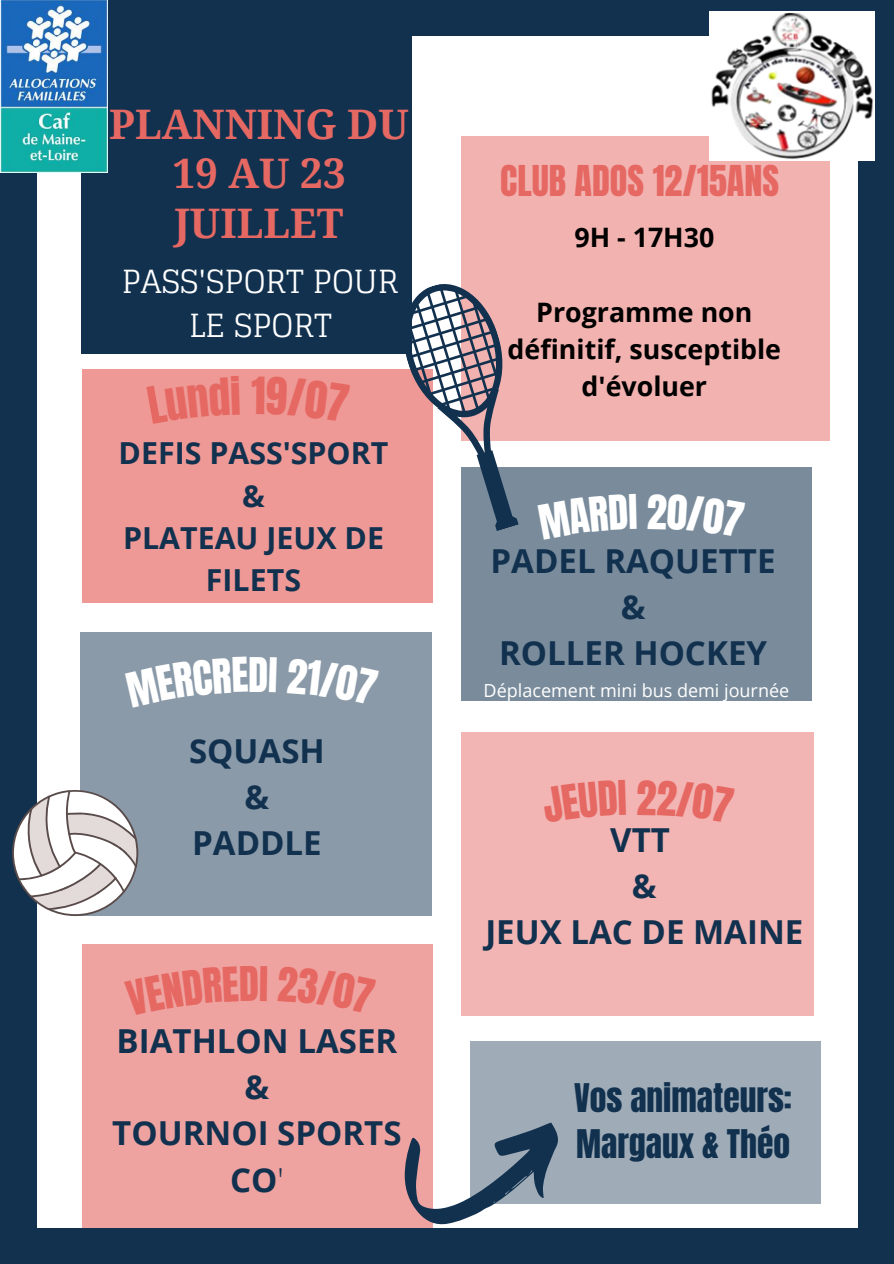
<style>
.page{position:relative;width:894px;height:1264px;background:#fff}
.page>*{position:absolute;margin:0;border:0;box-sizing:border-box;transform-origin:0 0}
.t1{font:700 40.8px/49.5px "Noto Serif";color:#e66863;text-align:center}
.t2{font:40.65px "Anton";color:#fff}
.t3{font:36.15px "Anton";color:#e66863}
.t4{font:33.6px "Anton";color:#11314f}
.t5{font:700 33px/46.2px "Open Sans";color:#11314f;text-align:center}
.t6{font:31.95px/44px "Glegoo";color:#fff;text-align:center}
.t7{font:700 30.3px/42.5px "Open Sans";color:#11314f;text-align:center}
.t8{font:700 26.7px/37.2px "Open Sans";color:#000;text-align:center}
.t9{font:18px "Open Sans";color:#fff}
.s1{font-weight:300}
</style>
<div class="page">
<div style="left:0;top:0;width:893px;height:1263px;background:#11314f"></div>
<div style="left:37px;top:36px;width:820px;height:1191px;background:#fff"></div>
<div style="left:82px;top:0;width:330px;height:353px;background:#11314f"></div>
<div style="left:82px;top:369px;width:350px;height:233px;background:#ee9995"></div>
<div style="left:461px;top:137px;width:368px;height:304px;background:#f2b2b0"></div>
<div style="left:461px;top:732px;width:352px;height:284px;background:#f2b5b3"></div>
<div style="left:461px;top:468px;width:350px;height:233px;background:#7a8c9c"></div>
<div style="left:80px;top:632px;width:352px;height:284px;background:#8b9aa9"></div>
<div style="left:82px;top:944px;width:350px;height:284px;background:#efa3a0"></div>
<div style="left:470px;top:1040px;width:350px;height:163px;background:#9facb8"></div>
<svg style="left:404px;top:1073px;width:178px;height:155px"></svg>
<svg style="left:12px;top:790px;width:126px;height:126px"></svg>
<img style="left:0;top:0;width:107px;height:172px">
<img style="left:708px;top:12px;width:166px;height:148px">
<svg style="left:388px;top:284px;width:248px;height:257px"></svg>
<p class="t1" style="left:109px;top:98px;width:301px">PLANNING DU<br>19 AU 23<br>JUILLET</p>
<p class="t6" style="left:122px;top:260px;width:278px">PASS'SPORT POUR<br>LE SPORT</p>
<p class="t7" style="left:119px;top:431px;width:271px">DEFIS PASS'SPORT</p>
<p class="t7" style="left:242px;top:473px;width:24px">&amp;</p>
<p class="t7" style="left:123px;top:516px;width:262px">PLATEAU JEUX DE<br>FILETS</p>
<p class="t2" style="left:248px;top:645px;width:22px">D</p>
<p class="t5" style="left:189px;top:726px;width:137px">SQUASH</p>
<p class="t5" style="left:244px;top:773px;width:26px">&amp;</p>
<p class="t5" style="left:192px;top:819px;width:131px">PADDLE</p>
<p class="t5" style="left:116px;top:1017px;width:282px">BIATHLON LASER</p>
<p class="t5" style="left:244px;top:1063px;width:26px">&amp;</p>
<p class="t5" style="left:112px;top:1109px;width:291px">TOURNOI SPORTS<br>CO<span class="s1">'</span></p>
<p class="t3" style="left:500px;top:155px;width:280px">CLUB ADOS 12/15ANS</p>
<p class="t8" style="left:574px;top:218px;width:141px">9H - 17H30</p>
<p class="t8" style="left:507px;top:293px;width:275px">Programme non définitif, susceptible d'évoluer</p>
<p class="t5" style="left:490px;top:537px;width:286px">PADEL RAQUETTE</p>
<p class="t5" style="left:620px;top:583px;width:26px">&amp;</p>
<p class="t5" style="left:499px;top:629px;width:269px">ROLLER HOCKEY</p>
<p class="t9" style="left:483px;top:677px;width:307px">Déplacement mini bus demi journée</p>
<p class="t5" style="left:610px;top:815px;width:61px">VTT</p>
<p class="t5" style="left:631px;top:862px;width:26px">&amp;</p>
<p class="t5" style="left:485px;top:908px;width:319px">JEUX LAC DE MAINE</p>
<p class="t4" style="left:574px;top:1073px;width:219px">Vos animateurs:</p>
<p class="t4" style="left:576px;top:1120px;width:215px">Margaux &amp; Théo</p>
</div>
